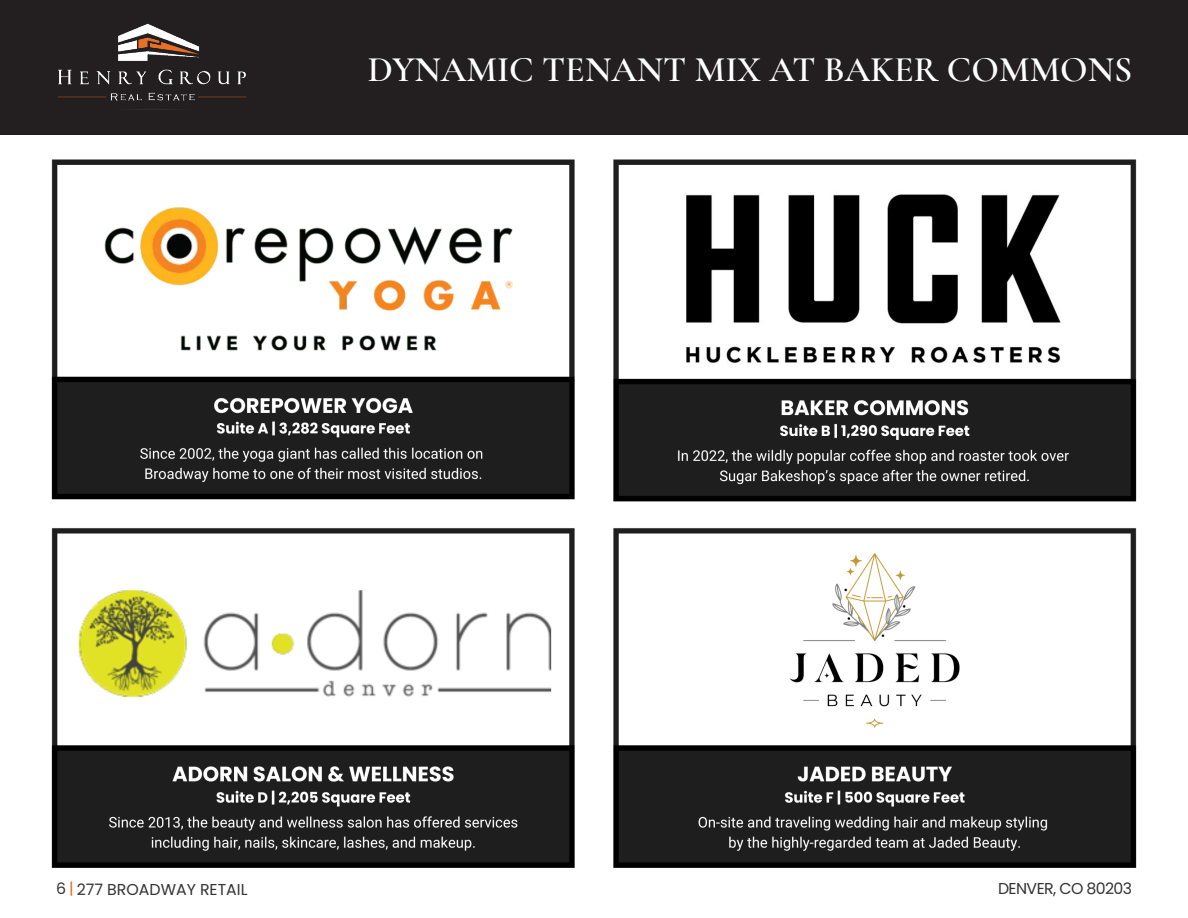
<style>
.page{position:relative;width:1188px;height:918px;background:#fff}
.page>*{position:absolute;margin:0;border:0;box-sizing:border-box;transform-origin:0 0}
.t1{font:600 36px "Cormorant Garamond";color:#fff}
.t2{font:33.75px "Compass Serif";color:#fff}
.t3{font:15.75px "Poppins";letter-spacing:-.035em;color:#333}
.t4{font:15.75px "Poppins";color:#323332}
.s1{color:#e36d1d}
</style>
<div class="page">
<div style="left:0;top:0;width:1188px;height:135px;background:#231f20"></div>
<img style="left:58px;top:23px;width:188px;height:87px">
<img style="left:51px;top:159px;width:1086px;height:709px">
<p class="t2" style="left:923px;top:43px;width:211px">TENANT MIX</p>
<p class="t1" style="left:368px;top:47px;width:766px">DYNAMIC TENANT MIX AT BAKER COMMONS</p>
<p class="t3" style="left:56px;top:880px;width:151px">6 <span class="s1">|</span> BAKER COMMONS</p>
<p class="t3" style="left:998px;top:880px;width:136px">DENVER, CO 80203</p>
<p class="t4" style="left:77px;top:880px;width:172px">277 BROADWAY RETAIL</p>
</div>
